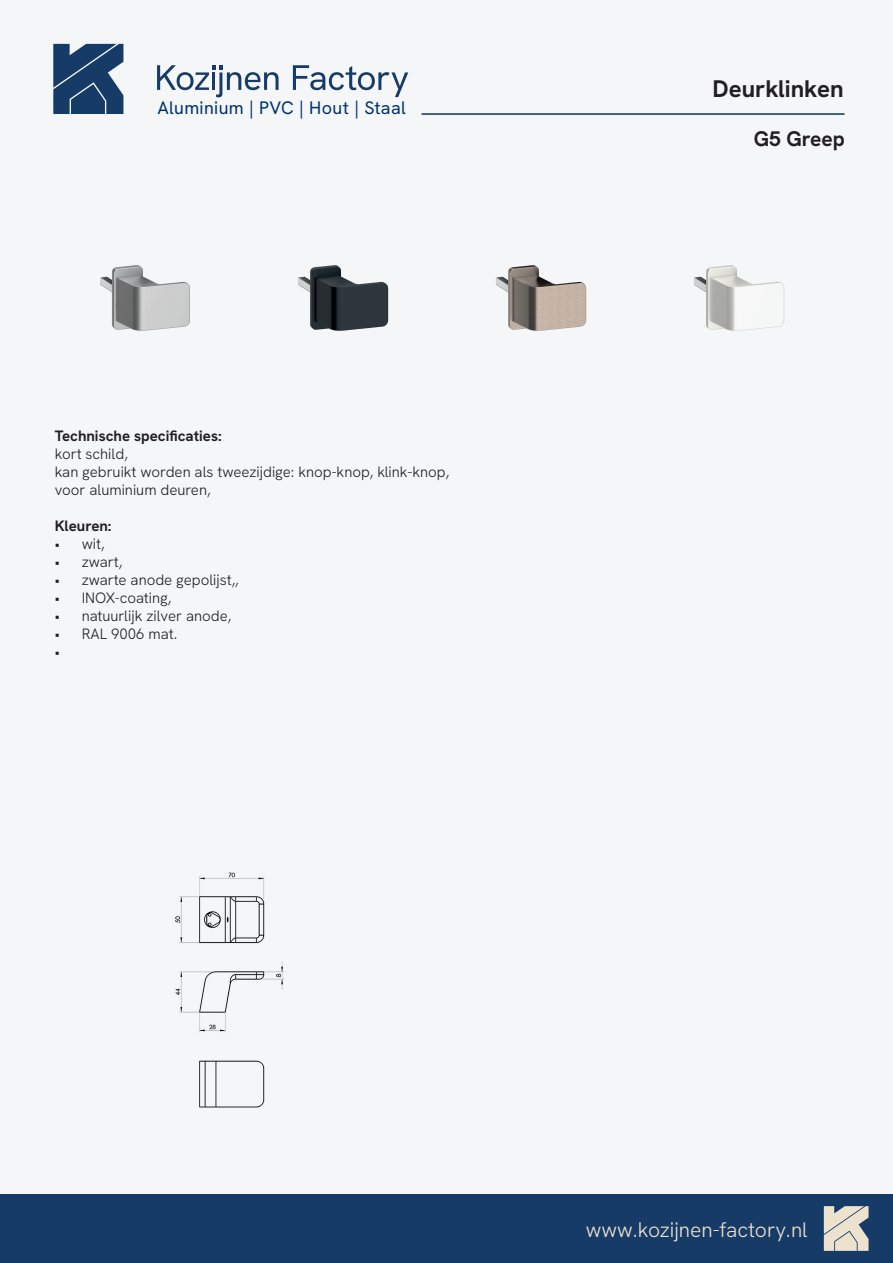
<style>
.page{position:relative;width:893px;height:1263px;background:#fff}
.page>*{position:absolute;margin:0;border:0;box-sizing:border-box;transform-origin:0 0}
.t1{font:700 24px "Hanken Grotesk";color:#231f20}
.t2{font:300 21px "Hanken Grotesk";color:#ede2ce}
.t3{font:700 21px "Hanken Grotesk";color:#231f20}
.t4{font:18px "Hanken Grotesk";letter-spacing:.02em;color:#00326c}
.t5{font:300 15px/18px "Hanken Grotesk";color:#231f20}
.t6{font:700 15px "Hanken Grotesk";color:#231f20}
</style>
<div class="page">
<div style="left:0;top:0;width:892px;height:1194px;background:#f4f6f8"></div>
<hr style="left:422px;top:113px;width:422px;height:2px;background:#163b67">
<svg style="left:157px;top:65px;width:122px;height:32px"></svg>
<svg style="left:293px;top:65px;width:115px;height:32px"></svg>
<svg style="left:53px;top:44px;width:70px;height:70px"></svg>
<div style="left:0;top:1194px;width:893px;height:69px;background:#163b67"></div>
<svg style="left:824px;top:1206px;width:44px;height:45px"></svg>
<img style="left:100px;top:265px;width:90px;height:66px">
<img style="left:298px;top:265px;width:91px;height:66px">
<img style="left:496px;top:265px;width:91px;height:66px">
<img style="left:694px;top:265px;width:91px;height:66px">
<img style="left:175px;top:872px;width:109px;height:236px">
<p class="t4" style="left:157px;top:96px;width:250px">Aluminium | PVC | Hout | Staal</p>
<p class="t6" style="left:55px;top:426px;width:169px">Technische specificaties:</p>
<p class="t5" style="left:55px;top:444px;width:396px">kort schild,<br>kan gebruikt worden als tweezijdige: knop-knop, klink-knop, voor aluminium deuren,</p>
<p class="t6" style="left:55px;top:516px;width:58px">Kleuren:</p>
<p class="t5" style="left:55px;top:534px;width:52px">• wit,</p>
<p class="t5" style="left:55px;top:552px;width:69px">• zwart,</p>
<p class="t5" style="left:55px;top:570px;width:186px">• zwarte anode gepolijst,,</p>
<p class="t5" style="left:55px;top:588px;width:118px">• INOX-coating,</p>
<p class="t5" style="left:55px;top:606px;width:178px">• natuurlijk zilver anode,</p>
<p class="t5" style="left:55px;top:624px;width:124px">• RAL 9006 mat. •</p>
<h1 class="t1" style="left:712px;top:73px;width:133px">Deurklinken</h1>
<h2 class="t3" style="left:754px;top:125px;width:93px">G5 Greep</h2>
<h2 class="t2" style="left:586px;top:1216px;width:223px">www.kozijnen-factory.nl</h2>
</div>
